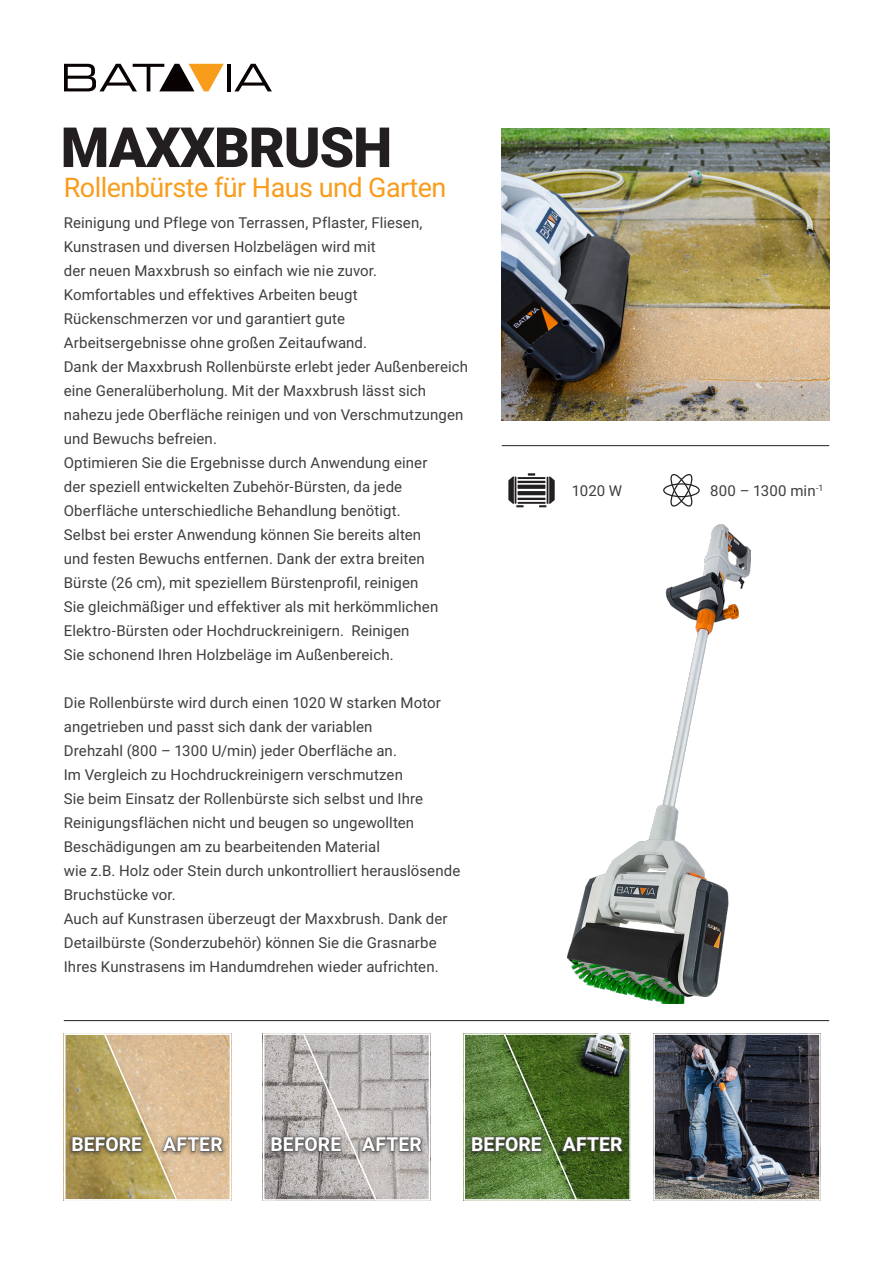
<style>
.page{position:relative;width:893px;height:1263px;background:#fff}
.page>*{position:absolute;margin:0;border:0;box-sizing:border-box;transform-origin:0 0}
.Product_Name{font:900 55.5px "Roboto";letter-spacing:-.02em;color:#231f20}
.Product_description{font:27px "Roboto";letter-spacing:-.02em;color:#f89c1c}
.Alineastijl_1{font:700 19.35px "Roboto";letter-spacing:.005em;color:#fff}
.Bullet_List{font:15px/24px "Roboto";letter-spacing:.01em;color:#3e3e3f}
.Text{font:15px "Roboto";letter-spacing:.01em;color:#3e3e3f}
</style>
<div class="page">
<hr style="left:227px;top:64px;width:4px;height:27px;background:#080302">
<svg style="left:234px;top:64px;width:38px;height:27px"></svg>
<svg style="left:64px;top:64px;width:160px;height:27px"></svg>
<hr style="left:64px;top:1020px;width:765px;height:1px;background:#231f20">
<svg style="left:508px;top:473px;width:47px;height:34px"></svg>
<div style="left:663px;top:483px;width:37px;height:14px;border:1px solid #231f20;border-radius:50%"></div>
<svg style="left:668px;top:474px;width:27px;height:33px"></svg>
<hr style="left:502px;top:445px;width:327px;height:1px;background:#231f20">
<img style="left:502px;top:128px;width:327px;height:293px">
<img style="left:466px;top:1036px;width:162px;height:162px">
<div style="left:463px;top:1033px;width:168px;height:168px;border:2px solid #fff"></div>
<div style="left:558px;top:1133px;width:69px;height:24px;background:#231f20;opacity:.6"></div>
<div style="left:467px;top:1133px;width:80px;height:24px;background:#231f20;opacity:.6"></div>
<svg style="left:472px;top:1033px;width:151px;height:168px;background:#547338"></svg>
<img style="left:266px;top:1036px;width:5px;height:162px">
<div style="left:267px;top:1133px;width:79px;height:24px;background:#231f20;opacity:.6"></div>
<svg style="left:271px;top:1033px;width:159px;height:168px;background:#b4b0ae"></svg>
<img style="left:67px;top:1036px;width:5px;height:162px">
<img style="left:223px;top:1036px;width:5px;height:162px">
<div style="left:158px;top:1133px;width:69px;height:24px;background:#231f20;opacity:.6"></div>
<div style="left:67px;top:1133px;width:80px;height:24px;background:#231f20;opacity:.6"></div>
<svg style="left:72px;top:1036px;width:151px;height:162px;background:#c1a978"></svg>
<div style="left:64px;top:1033px;width:167px;height:168px;border:2px solid #fff"></div>
<img style="left:568px;top:524px;width:182px;height:479px">
<img style="left:656px;top:1036px;width:162px;height:162px">
<div style="left:653px;top:1033px;width:168px;height:168px;border:2px solid #fff"></div>
<p class="Product_Name" style="left:61px;top:108px;width:333px">MAXXBRUSH</p>
<p class="Product_description" style="left:64px;top:169px;width:384px">Rollenbürste für Haus und Garten</p>
<p class="Bullet_List" style="left:64px;top:210px;width:360px">Reinigung und Pflege von Terrassen, Pflaster, Fliesen, Kunstrasen und diversen Holzbelägen wird mit<br>der neuen Maxxbrush so einfach wie nie zuvor.<br>Komfortables und effektives Arbeiten beugt Rückenschmerzen vor und garantiert gute Arbeitsergebnisse ohne großen Zeitaufwand.</p>
<p class="Bullet_List" style="left:64px;top:354px;width:406px">Dank der Maxxbrush Rollenbürste erlebt jeder Außenbereich eine Generalüberholung. Mit der Maxxbrush lässt sich nahezu jede Oberfläche reinigen und von Verschmutzungen und Bewuchs befreien.<br>Optimieren Sie die Ergebnisse durch Anwendung einer<br>der speziell entwickelten Zubehör-Bürsten, da jede Oberfläche unterschiedliche Behandlung benötigt.<br>Selbst bei erster Anwendung können Sie bereits alten<br>und festen Bewuchs entfernen. Dank der extra breiten Bürste (26 cm), mit speziellem Bürstenprofil, reinigen<br>Sie gleichmäßiger und effektiver als mit herkömmlichen Elektro-Bürsten oder Hochdruckreinigern. Reinigen<br>Sie schonend Ihren Holzbeläge im Außenbereich.</p>
<p class="Bullet_List" style="left:64px;top:690px;width:398px">Die Rollenbürste wird durch einen 1020 W starken Motor angetrieben und passt sich dank der variablen<br>Drehzahl (800 – 1300 U/min) jeder Oberfläche an.<br>Im Vergleich zu Hochdruckreinigern verschmutzen<br>Sie beim Einsatz der Rollenbürste sich selbst und Ihre Reinigungsflächen nicht und beugen so ungewollten Beschädigungen am zu bearbeitenden Material<br>wie z.B. Holz oder Stein durch unkontrolliert herauslösende Bruchstücke vor.<br>Auch auf Kunstrasen überzeugt der Maxxbrush. Dank der Detailbürste (Sonderzubehör) können Sie die Grasnarbe Ihres Kunstrasens im Handumdrehen wieder aufrichten.</p>
<p class="Text" style="left:572px;top:480px;width:52px">1020 W</p>
<p class="Alineastijl_1" style="left:71px;top:1130px;width:72px">BEFORE</p>
<p class="Alineastijl_1" style="left:163px;top:1130px;width:61px">AFTER</p>
<p class="Alineastijl_1" style="left:270px;top:1130px;width:72px">BEFORE</p>
<p class="Alineastijl_1" style="left:362px;top:1130px;width:61px">AFTER</p>
<p class="Alineastijl_1" style="left:471px;top:1130px;width:72px">BEFORE</p>
<p class="Alineastijl_1" style="left:563px;top:1130px;width:61px">AFTER</p>
<p class="Text" style="left:710px;top:480px;width:115px">800 – 1300 min<sup>-1</sup></p>
</div>
